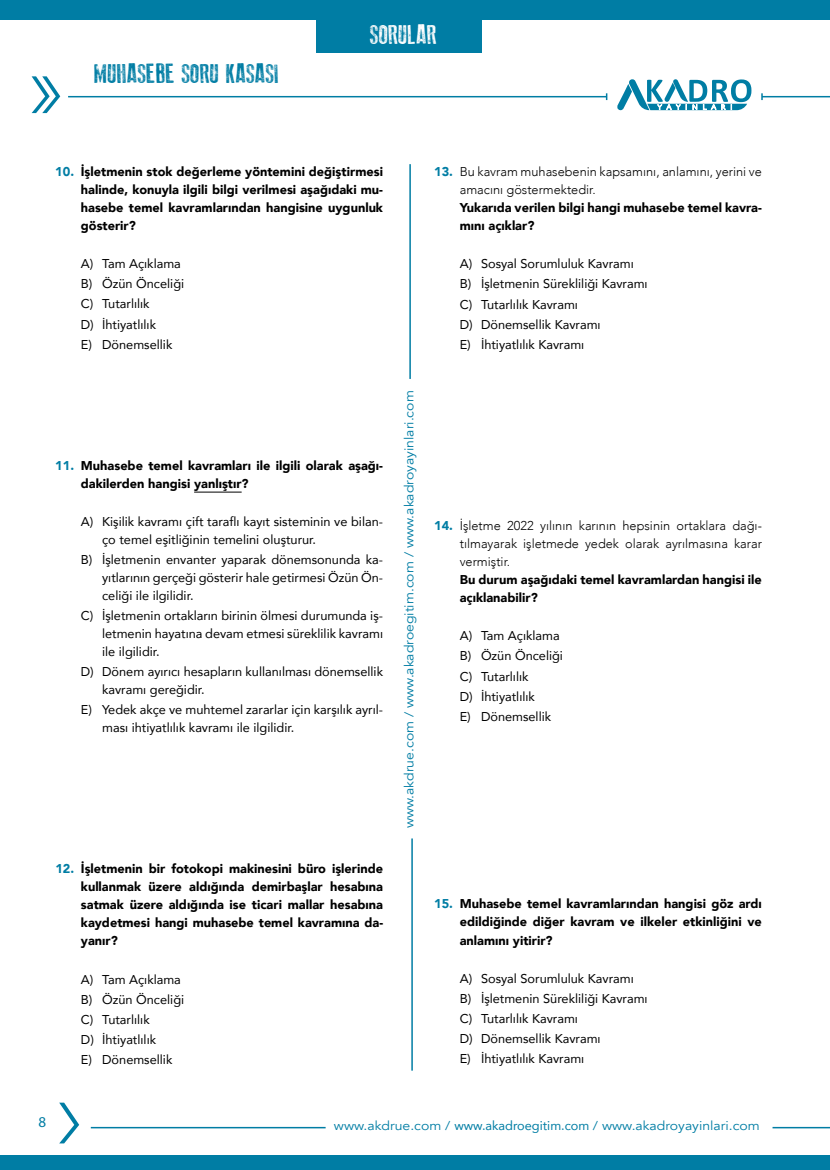
<style>
.page{position:relative;width:830px;height:1170px;background:#fff}
.page>*{position:absolute;margin:0;border:0;box-sizing:border-box;transform-origin:0 0}
.t1{font:27px "Old Press";color:#007da4}
.t2{font:27px "Old Press";color:#fff}
.t3{font:15px "Myriad Pro";color:#007da4}
.t4{font:12.75px/20.1px "Avenir";color:#000}
.t5{font:900 12.75px/18px "Avenir";color:#000;text-align:justify}
.t6{font:300 12.75px/18px "Avenir";color:#000}
.t7{font:12.75px "Avenir";color:#007da4;scale:1.1 1}
.s1{color:#007da4}
.s2{font-weight:900;color:#007da4}
.s3{font-style:inherit}
</style>
<div class="page">
<svg style="left:59px;top:1102px;width:20px;height:41px"></svg>
<div style="left:0;top:1155px;width:829px;height:14px;background:#007da4"></div>
<div style="left:316px;top:0;width:166px;height:53px;background:#007da4"></div>
<div style="left:0;top:0;width:829px;height:20px;background:#007da4"></div>
<svg style="left:32px;top:76px;width:28px;height:37px"></svg>
<hr style="left:68px;top:96px;width:538px;height:1px;background:#007da4">
<svg style="left:605px;top:93px;width:2px;height:7px"></svg>
<hr style="left:761px;top:96px;width:68px;height:1px;background:#007da4">
<hr style="left:772px;top:1126px;width:57px;height:2px;background:#007da4">
<svg style="left:617px;top:79px;width:134px;height:31px"></svg>
<hr style="left:409px;top:164px;width:1px;height:215px;background:#007da4">
<hr style="left:411px;top:838px;width:1px;height:232px;background:#007da4">
<hr style="left:91px;top:1126px;width:234px;height:2px;background:#007da4">
<hr style="left:194px;top:491px;width:47px;height:1px;background:#000">
<h1 class="t1" style="left:94px;top:58px;width:186px">MUHASEBE SORU KASASI</h1>
<h1 class="t2" style="left:370px;top:20px;width:68px">SORULAR</h1>
<p class="t5" style="left:81px;top:162px;width:303px;text-indent:-26px"><span class="s1">10.</span> İşletmenin stok değerleme yöntemini değiştirmesi halinde, konuyla ilgili bilgi verilmesi aşağıdaki mu&shy;hasebe temel kavramlarından hangisine uygunluk gösterir?</p>
<p class="t4" style="left:81px;top:253px;width:105px">A) Tam Açıklama<br>B) Özün Önceliği<br>C) Tutarlılık<br>D) İhtiyatlılık<br>E) Dönemsellik</p>
<p class="t5" style="left:81px;top:456px;width:303px;text-indent:-26px"><span class="s1">11.</span> Muhasebe temel kavramları ile ilgili olarak aşağı&shy;dakilerden hangisi yanlıştır?</p>
<p class="t4" style="left:102px;top:512px;width:282px;line-height:18px;text-indent:-21px">A) Kişilik kavramı çift taraflı kayıt sisteminin ve bilan&shy;ço temel eşitliğinin temelini oluşturur.</p>
<p class="t4" style="left:102px;top:550px;width:282px;line-height:18px;text-align:justify;text-indent:-21px">B) İşletmenin envanter yaparak dönemsonunda ka&shy;yıtlarının gerçeği gösterir hale getirmesi Özün Ön&shy;celiği ile ilgilidir.</p>
<p class="t4" style="left:102px;top:606px;width:282px;line-height:18px;text-align:justify;text-indent:-21px">C) İşletmenin ortakların birinin ölmesi durumunda iş&shy;letmenin hayatına devam etmesi süreklilik kavramı ile ilgilidir.</p>
<p class="t4" style="left:102px;top:662px;width:282px;line-height:18px;text-indent:-21px">D) Dönem ayırıcı hesapların kullanılması dönemsellik kavramı gereğidir.</p>
<p class="t4" style="left:102px;top:700px;width:282px;line-height:18px;text-indent:-21px">E) Yedek akçe ve muhtemel zararlar için karşılık ayrıl&shy;ması ihtiyatlılık kavramı ile ilgilidir.</p>
<p class="t5" style="left:81px;top:859px;width:303px;text-indent:-26px"><span class="s1">12.</span> İşletmenin bir fotokopi makinesini büro işlerinde kullanmak üzere aldığında demirbaşlar hesabına satmak üzere aldığında ise ticari mallar hesabına kaydetmesi hangi muhasebe temel kavramına da&shy;yanır?</p>
<p class="t4" style="left:81px;top:968px;width:105px">A) Tam Açıklama<br>B) Özün Önceliği<br>C) Tutarlılık<br>D) İhtiyatlılık<br>E) Dönemsellik</p>
<p class="t7" style="left:401px;top:828px;width:399px;rotate:-90deg">www.akdrue.com / www.akadroegitim.com / www.akadroyayinlari.com</p>
<p class="t6" style="left:459px;top:163px;width:303px;text-indent:-26px"><span class="s2">13.</span> Bu kavram muhasebenin kapsamını, anlamını, yerini ve amacını göstermektedir.</p>
<p class="t5" style="left:459px;top:198px;width:303px">Yukarıda verilen bilgi hangi muhasebe temel kavra&shy;mını açıklar?</p>
<p class="t4" style="left:459px;top:253px;width:189px">A) Sosyal Sorumluluk Kavramı<br>B) İşletmenin Sürekliliği Kavramı<br>C) Tutarlılık Kavramı<br>D) Dönemsellik Kavramı<br>E) İhtiyatlılık Kavramı</p>
<p class="t6" style="left:459px;top:516px;width:303px;text-align:justify;text-indent:-26px"><span class="s2">14.</span> İşletme 2022 yılının karının hepsinin ortaklara dağı&shy;tılmayarak işletmede yedek olarak ayrılmasına karar vermiştir.</p>
<p class="t5" style="left:459px;top:570px;width:303px">Bu durum aşağıdaki temel kavramlardan hangisi ile açıklanabilir?</p>
<p class="t4" style="left:459px;top:625px;width:105px">A) Tam Açıklama<br>B) Özün Önceliği<br>C) Tutarlılık<br>D) İhtiyatlılık<br>E) Dönemsellik</p>
<p class="t5" style="left:459px;top:894px;width:303px;text-indent:-26px"><span class="s1">15.</span> Muhasebe temel kavramlarından hangisi göz ardı edildiğinde diğer kavram ve ilkeler etkinliğini ve anlamını yitirir?</p>
<p class="t4" style="left:459px;top:967px;width:189px">A) Sosyal Sorumluluk Kavramı<br>B) İşletmenin Sürekliliği Kavramı<br>C) Tutarlılık Kavramı<br>D) Dönemsellik Kavramı<br>E) İhtiyatlılık Kavramı</p>
<p class="t3" style="left:38px;top:1112px;width:9px">8</p>
<p class="t7" style="left:334px;top:1117px;width:388px">www.akdrue.com / <span class="s3">www.akadroegitim.com</span> / www.akadroyayinlari.com</p>
</div>
